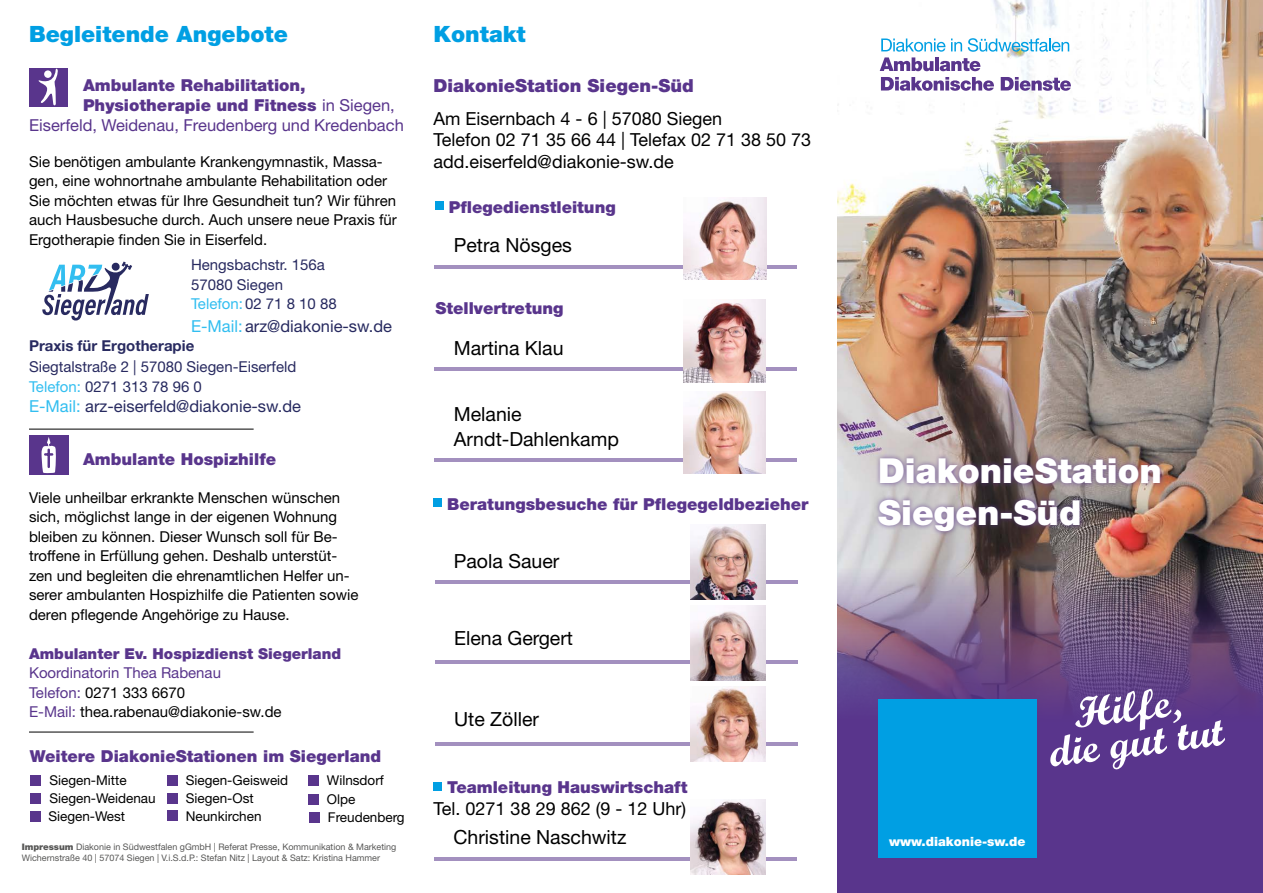
<style>
.page{position:relative;width:1263px;height:893px;background:#fff}
.page>*{position:absolute;margin:0;border:0;box-sizing:border-box;transform-origin:0 0}
.t1{font:900 34.5px/41.4px "Helvetica Neue LT Std";color:#fff}
.t2{font:900 22.5px "Helvetica Neue LT Std";color:#009fe3}
.t3{font:19.5px/25px "Helvetica Neue LT Std";color:#000}
.t4{font:18px/21.6px "Helvetica Neue LT Std";color:#000}
.t5{font:900 18px "Helvetica Neue LT Std";color:#59358c}
.t6{font:900 16.5px "Helvetica Neue LT Std";color:#59358c}
.t7{font:16.5px "Helvetica Neue LT Std";color:#272a60}
.t8{font:16.5px "Helvetica Neue LT Std";color:#59358c}
.t9{font:15px/19.5px "Helvetica Neue LT Std";color:#000}
.t10{font:15px/19.5px "Helvetica Neue LT Std";color:#282a60}
.t11{font:15px/19.5px "Helvetica Neue LT Std";color:#59358c}
.t12{font:900 15px "Helvetica Neue LT Std";color:#59358c}
.t13{font:700 15px "Helvetica Neue LT Pro";color:#282a60}
.t14{font:13.5px "Helvetica Neue LT Std";color:#000}
.t15{font:900 12.75px "Helvetica Neue LT Std";color:#fff}
.t16{font:9px/10.8px "Helvetica Neue LT Std";color:#575756}
.s1{font-weight:400}
.s2{color:#32bef0}
.s3{color:#272a60}
.s4{color:#282a60}
.s5{color:#000}
.s6{font-weight:900}
</style>
<div class="page">
<img style="left:837px;top:0;width:426px;height:567px">
<img style="left:837px;top:567px;width:426px;height:326px">
<svg style="left:1050px;top:689px;width:175px;height:80px"></svg>
<div style="left:878px;top:700px;width:158px;height:158px;background:#009fe3"></div>
<div style="left:873px;top:453px;width:292px;height:84px;background:#59358c;opacity:.75"></div>
<svg style="left:880px;top:38px;width:189px;height:33px"></svg>
<svg style="left:881px;top:77px;width:113px;height:14px"></svg>
<svg style="left:1001px;top:77px;width:70px;height:14px"></svg>
<hr style="left:434px;top:265px;width:363px;height:3px;background:#59358c">
<hr style="left:435px;top:581px;width:362px;height:3px;background:#59358c">
<hr style="left:435px;top:661px;width:362px;height:3px;background:#59358c">
<hr style="left:435px;top:743px;width:362px;height:3px;background:#59358c">
<hr style="left:434px;top:857px;width:363px;height:3px;background:#59358c">
<hr style="left:434px;top:368px;width:363px;height:3px;background:#59358c">
<div style="left:434px;top:499px;width:8px;height:8px;background:#009fe3"></div>
<div style="left:434px;top:782px;width:8px;height:8px;background:#009fe3"></div>
<div style="left:435px;top:201px;width:8px;height:8px;background:#009fe3"></div>
<img style="left:683px;top:300px;width:83px;height:82px">
<img style="left:684px;top:197px;width:82px;height:83px">
<img style="left:691px;top:524px;width:74px;height:75px">
<img style="left:691px;top:605px;width:74px;height:75px">
<img style="left:690px;top:687px;width:75px;height:75px">
<img style="left:690px;top:800px;width:75px;height:75px">
<div style="left:30px;top:775px;width:11px;height:10px;background:#59358c"></div>
<div style="left:167px;top:775px;width:10px;height:10px;background:#59358c"></div>
<div style="left:167px;top:793px;width:10px;height:10px;background:#59358c"></div>
<div style="left:308px;top:775px;width:11px;height:10px;background:#59358c"></div>
<div style="left:30px;top:793px;width:11px;height:10px;background:#59358c"></div>
<div style="left:309px;top:812px;width:10px;height:10px;background:#59358c"></div>
<div style="left:167px;top:810px;width:10px;height:11px;background:#59358c"></div>
<div style="left:308px;top:794px;width:11px;height:10px;background:#59358c"></div>
<div style="left:30px;top:811px;width:11px;height:10px;background:#59358c"></div>
<hr style="left:29px;top:429px;width:225px;height:1px;background:#000">
<hr style="left:29px;top:732px;width:225px;height:1px;background:#000">
<div style="left:29px;top:68px;width:39px;height:39px;background:#59358c"></div>
<svg style="left:39px;top:68px;width:19px;height:38px"></svg>
<div style="left:29px;top:435px;width:39px;height:40px;background:#59358c"></div>
<svg style="left:42px;top:437px;width:14px;height:36px"></svg>
<hr style="left:435px;top:459px;width:362px;height:3px;background:#59358c">
<img style="left:683px;top:391px;width:83px;height:83px">
<svg style="left:42px;top:262px;width:107px;height:59px"></svg>
<h2 class="t2" style="left:29px;top:21px;width:260px">Begleitende Angebote</h2>
<p class="t6" style="left:83px;top:75px;width:224px">Ambulante Rehabilitation,</p>
<p class="t6" style="left:83px;top:95px;width:313px">Physiotherapie und Fitness <span class="s1">in Siegen,</span></p>
<p class="t8" style="left:29px;top:115px;width:376px">Eiserfeld, Weidenau, Freudenberg und Kredenbach</p>
<p class="t9" style="left:29px;top:151px;width:369px">Sie benötigen ambulante Krankengymnastik, Massa&shy;gen, eine wohnortnahe ambulante Rehabilitation oder Sie möchten etwas für Ihre Gesundheit tun? Wir führen auch Hausbesuche durch. Auch unsere neue Praxis für Ergotherapie finden Sie in Eiserfeld.</p>
<p class="t10" style="left:191px;top:255px;width:147px">Hengsbachstr. 156a<br>57080 Siegen<br><span class="s2">Telefon:</span><span class="s3">02 71 8 10 88</span></p>
<p class="t7" style="left:191px;top:316px;width:203px"><span class="s2">E-Mail:</span> arz@diakon<span class="s4">ie-</span>sw.de</p>
<p class="t13" style="left:29px;top:337px;width:167px">Praxis für Ergotherapie</p>
<p class="t10" style="left:29px;top:357px;width:269px">Siegtalstraße 2 | 57080 Siegen-Eiserfeld<br><span class="s2">Telefon:</span> <span class="s3">0271 313 78 96 0</span></p>
<p class="t7" style="left:29px;top:396px;width:273px"><span class="s2">E-Mail:</span> arz-eiserfeld@diakon<span class="s4">ie-</span>sw.de</p>
<p class="t6" style="left:83px;top:450px;width:195px">Ambulante Hospizhilfe</p>
<p class="t9" style="left:29px;top:487px;width:331px">Viele unheilbar erkrankte Menschen wünschen sich, möglichst lange in der eigenen Wohnung bleiben zu können. Dieser Wunsch soll für Be&shy;troffene in Erfüllung gehen. Deshalb unterstüt&shy;zen und begleiten die ehrenamtlichen Helfer un&shy;serer ambulanten Hospizhilfe die Patienten sowie deren pflegende Angehörige zu Hause.</p>
<p class="t12" style="left:29px;top:644px;width:314px">Ambulanter Ev. Hospizdienst Siegerland</p>
<p class="t11" style="left:29px;top:663px;width:254px">Koordinatorin Thea Rabenau<br>Telefon: <span class="s5">0271 333 6670<br></span>E-Mail: <span class="s5">thea.rabenau@diakonie-sw.de</span></p>
<p class="t6" style="left:30px;top:746px;width:353px">Weitere DiakonieStationen im Siegerland</p>
<p class="t14" style="left:49px;top:772px;width:79px">Siegen-Mitte</p>
<p class="t14" style="left:186px;top:772px;width:104px">Siegen-Geisweid</p>
<p class="t14" style="left:327px;top:772px;width:58px">Wilnsdorf</p>
<p class="t14" style="left:49px;top:790px;width:108px">Siegen-Weidenau</p>
<p class="t14" style="left:186px;top:790px;width:70px">Siegen-Ost</p>
<p class="t14" style="left:327px;top:791px;width:30px">Olpe</p>
<p class="t14" style="left:48px;top:808px;width:78px">Siegen-West</p>
<p class="t14" style="left:186px;top:808px;width:77px">Neunkirchen</p>
<p class="t14" style="left:328px;top:810px;width:78px">Freudenberg</p>
<p class="t16" style="left:22px;top:841px;width:376px"><span class="s6">Impressum</span> Diakonie in Südwestfalen gGmbH | Referat Presse, Kommunikation &amp; Marketing<br>Wichernstraße 40 | 57074 Siegen | V.i.S.d.P.: Stefan Nitz | Layout &amp; Satz: Kristina Hammer</p>
<h2 class="t2" style="left:434px;top:21px;width:94px">Kontakt</h2>
<p class="t5" style="left:434px;top:75px;width:262px">DiakonieStation Siegen-Süd</p>
<p class="t4" style="left:434px;top:107px;width:379px">Am Eisernbach 4 - 6 | 57080 Siegen<br>Telefon 02 71 35 66 44 | Telefax 02 71 38 50 73 add.eiserfeld@diakonie-sw.de</p>
<p class="t6" style="left:449px;top:197px;width:168px">Pflegedienstleitung</p>
<h3 class="t3" style="left:454px;top:232px;width:120px">Petra Nösges</h3>
<p class="t6" style="left:435px;top:298px;width:130px">Stellvertretung</p>
<h3 class="t3" style="left:454px;top:335px;width:111px">Martina Klau</h3>
<h3 class="t3" style="left:454px;top:401px;width:167px">Melanie<br>Arndt-Dahlenkamp</h3>
<p class="t6" style="left:447px;top:494px;width:363px">Beratungsbesuche für Pflegegeldbezieher</p>
<h3 class="t3" style="left:454px;top:548px;width:107px">Paola Sauer</h3>
<h3 class="t3" style="left:454px;top:625px;width:120px">Elena Gergert</h3>
<h3 class="t3" style="left:454px;top:707px;width:86px">Ute Zöller</h3>
<p class="t6" style="left:447px;top:778px;width:242px">Teamleitung Hauswirtschaft</p>
<p class="t4" style="left:434px;top:797px;width:254px">Tel. 0271 38 29 862 (9 - 12 Uhr)</p>
<h3 class="t3" style="left:453px;top:824px;width:174px">Christine Naschwitz</h3>
<h1 class="t1" style="left:878px;top:450px;width:285px">DiakonieStation<br>Siegen-Süd</h1>
<p class="t15" style="left:889px;top:834px;width:138px">www.diakonie-sw.de</p>
</div>
